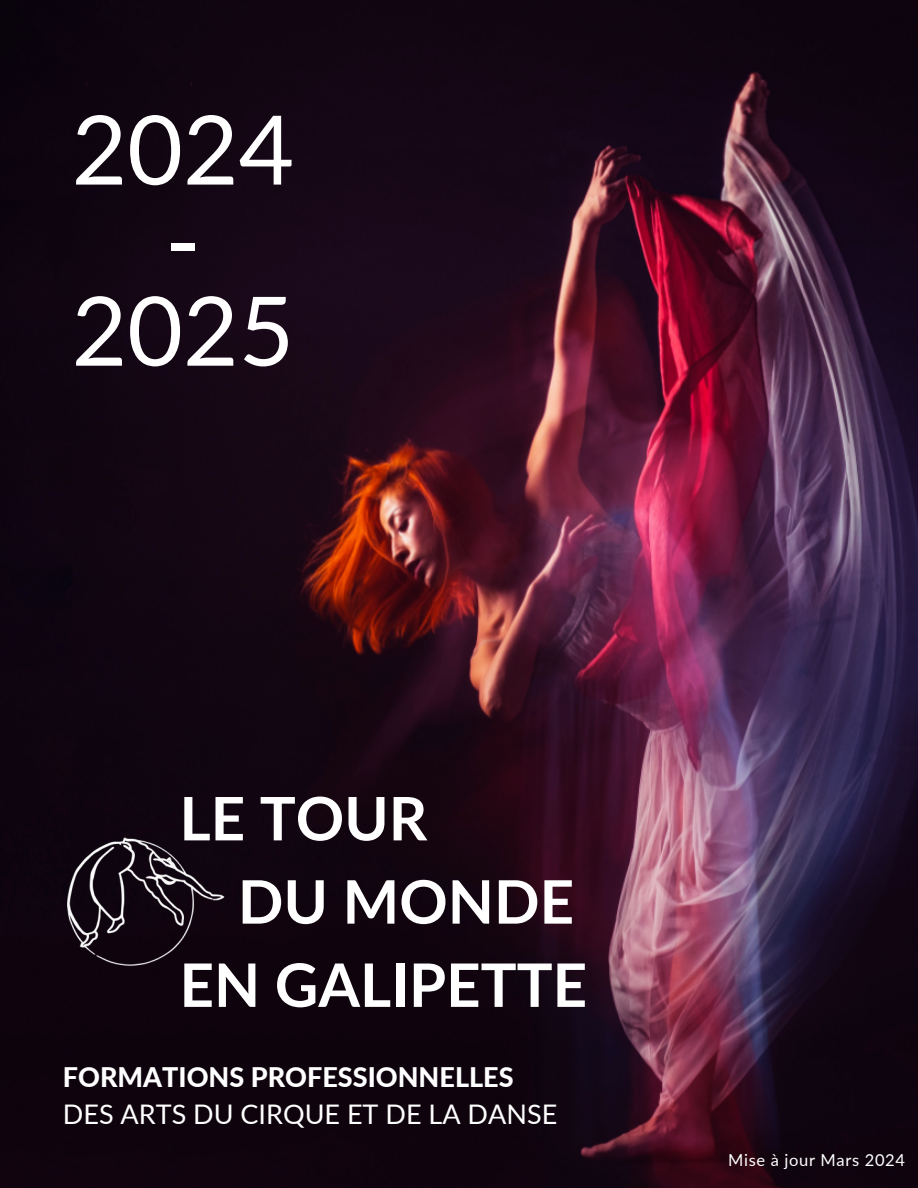
<style>
.page{position:relative;width:918px;height:1188px;background:#fff}
.page>*{position:absolute;margin:0;border:0;box-sizing:border-box;transform-origin:0 0}
.t1{font:96px/90.6px "Lato";color:#fff;text-align:center}
.t2{font:700 60px "Lato";color:#fff}
.t3{font:800 27px/37.2px "Lato";color:#fff}
.t4{font:16.5px "Lato";letter-spacing:.04em;color:#fff}
.s1{font-weight:400}
</style>
<div class="page">
<img style="left:0;top:0;width:918px;height:1188px">
<img style="left:63px;top:833px;width:164px;height:136px">
<h3 class="t1" style="left:72px;top:102px;width:224px">2024 -<br>2025</h3>
<h2 class="t2" style="left:180px;top:781px;width:249px">LE TOUR</h2>
<h2 class="t2" style="left:238px;top:864px;width:338px">DU MONDE</h2>
<h2 class="t2" style="left:180px;top:948px;width:409px">EN GALIPETTE</h2>
<p class="t3" style="left:63px;top:1058px;width:496px">FORMATIONS PROFESSIONNELLES<br><span class="s1">DES ARTS DU CIRQUE ET DE LA DANSE</span></p>
<p class="t4" style="left:728px;top:1150px;width:178px">Mise à jour Mars 2024</p>
</div>
